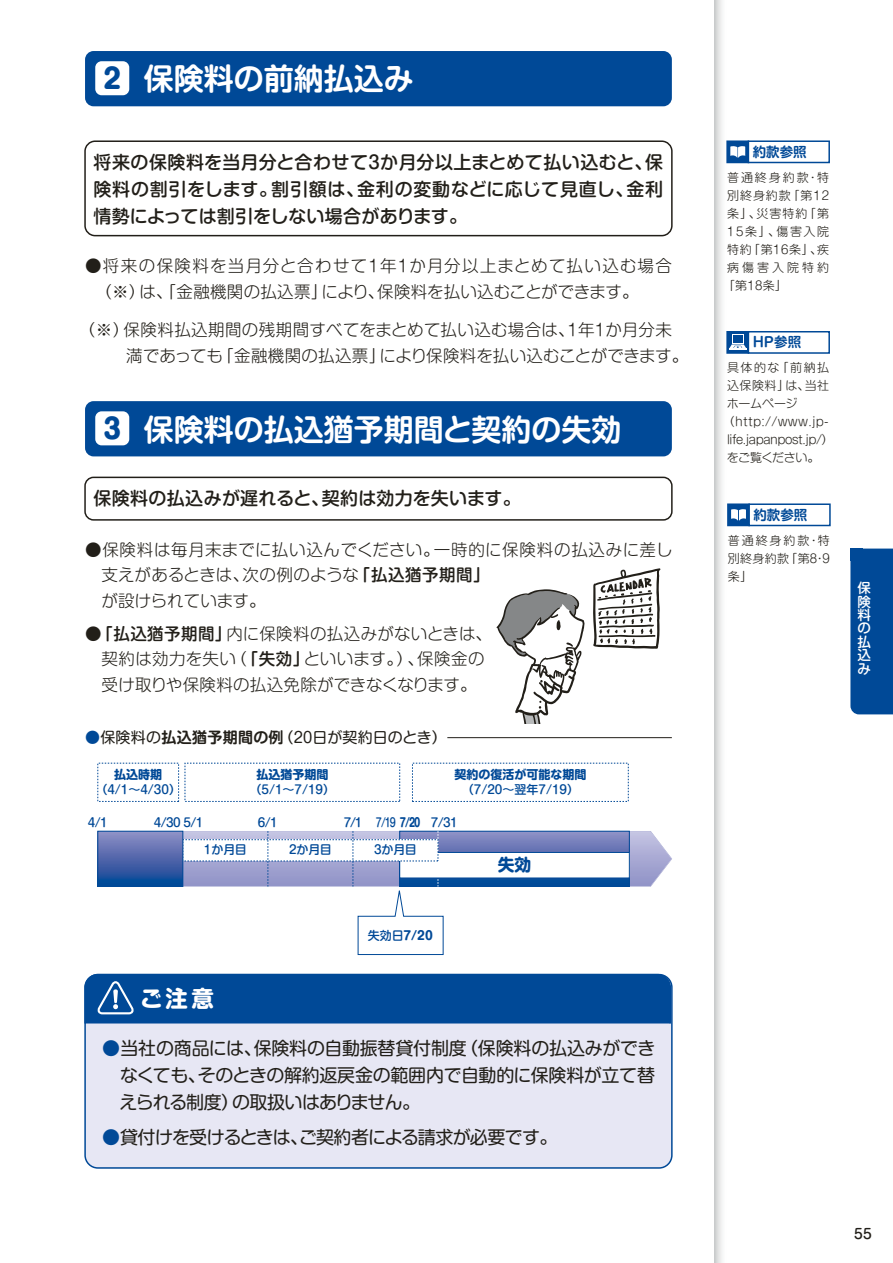
<style>
.page{position:relative;width:893px;height:1263px;background:#fff}
.page>*{position:absolute;margin:0;border:0;box-sizing:border-box;transform-origin:0 0}
.t1{font:30px "Shin M Go Pro De Bold 90 pv RKSJ H";color:#fff}
.t2{font:22.5px "Shin M Go Pro Bold 90 pv RKSJ H";color:#fff}
.t3{font:18px/27px "Shin M Go Pro Medium 90 pv RKSJ H";letter-spacing:.02em;color:#221f19;text-align:justify}
.t4{font:18px/27px "Shin M Go Pro Regular 90 pv RKSJ H";letter-spacing:-.03em;color:#221f19;text-align:justify}
.t5{font:16.8px "Shin M Go Pro Bold 90 pv RKSJ H";color:#004997}
.t6{font:16.5px/25.5px "Shin M Go Pro Light 90 pv RKSJ H";letter-spacing:.02em;color:#221f19}
.t7{font:16.5px "Shin M Go Pro Light 90 pv RKSJ H";letter-spacing:.07em;color:#221f19}
.t8{font:15px "Shin M Go Pro Regular 90 pv RKSJ H";letter-spacing:.005em;color:#221f19}
.t9{font:13.8px "Shin M Go Pro Medium 90 pv RKSJ H";color:#221f19}
.t10{font:13.5px "Shin M Go Pro De Bold 90 pv RKSJ H";color:#004997}
.t11{font:13.5px/13.5px "Shin M Go Pro Medium 90 pv RKSJ V";color:#fff;text-align:justify}
.t12{font:12px/18px "Shin M Go Pro Light 90 pv RKSJ H";letter-spacing:.04em;color:#221f19;text-align:justify}
.t13{font:12px "Shin M Go Pro Medium 90 pv RKSJ H";letter-spacing:-.005em;color:#004997}
.t14{font:12px "Shin M Go Pro Bold 90 pv RKSJ H";color:#004997}
.t15{font:12px "Shin M Go Pro Light 90 pv RKSJ H";letter-spacing:-.035em;color:#221f19}
.t16{font:12px "Shin M Go Pro Light 90 pv RKSJ H";letter-spacing:.08em;color:#221f19}
.t17{font:12px "Shin M Go Pro Light 90 pv RKSJ H";letter-spacing:-.04em;color:#221f19}
.t18{font:12px "Shin M Go Pro Light 90 pv RKSJ H";letter-spacing:.25em;color:#221f19}
.s1{font-family:"Shin M Go Pro Heavy 90 pv RKSJ H";font-size:27.15px;color:#004997}
.s2{font-family:"Shin M Go Pro Medium 90 pv RKSJ H"}
.s3{color:#004997}
.s4{font-family:"Shin M Go Pro De Bold 90 pv RKSJ H"}
.s5{font-family:"Shin M Go Pro Bold 90 pv RKSJ H"}
</style>
<div class="page">
<svg style="left:714px;top:0;width:13px;height:1263px"></svg>
<div style="left:727px;top:141px;width:21px;height:21px;background:#004997"></div>
<div style="left:726px;top:140px;width:23px;height:23px;border:2px solid #004997"></div>
<div style="left:748px;top:140px;width:82px;height:23px;border:2px solid #004997"></div>
<svg style="left:730px;top:146px;width:15px;height:12px"></svg>
<svg style="left:727px;top:332px;width:21px;height:21px"></svg>
<div style="left:726px;top:331px;width:23px;height:23px;border:2px solid #004997"></div>
<div style="left:748px;top:331px;width:82px;height:23px;border:2px solid #004997"></div>
<svg style="left:729px;top:344px;width:17px;height:6px"></svg>
<div style="left:728px;top:504px;width:21px;height:21px;background:#004997"></div>
<div style="left:727px;top:503px;width:23px;height:23px;border:2px solid #004997"></div>
<div style="left:748px;top:503px;width:83px;height:23px;border:2px solid #004997"></div>
<svg style="left:731px;top:509px;width:15px;height:12px"></svg>
<div style="left:85px;top:51px;width:587px;height:55px;background:#004997;border-radius:9px"></div>
<div style="left:95px;top:61px;width:34px;height:34px;background:#fff;border-radius:6px"></div>
<div style="left:85px;top:401px;width:587px;height:55px;background:#004997;border-radius:9px"></div>
<div style="left:95px;top:411px;width:34px;height:34px;background:#fff;border-radius:6px"></div>
<div style="left:84px;top:477px;width:589px;height:44px;border:2px solid #221f19;border-radius:9px"></div>
<hr style="left:447px;top:737px;width:225px;height:1px;background:#221f19">
<svg style="left:98px;top:831px;width:574px;height:124px"></svg>
<div style="left:85px;top:974px;width:587px;height:194px;background:#e7e7f4;border-radius:13px"></div>
<div style="left:84px;top:974px;width:589px;height:195px;border:2px solid #004997;border-radius:13px"></div>
<svg style="left:84px;top:973px;width:588px;height:52px"></svg>
<div style="left:84px;top:140px;width:589px;height:96px;border:2px solid #221f19;border-radius:10px"></div>
<svg style="left:593px;top:568px;width:68px;height:81px"></svg>
<svg style="left:496px;top:589px;width:89px;height:135px"></svg>
<div style="left:850px;top:549px;width:43px;height:165px;background:#004997"></div>
<div style="left:850px;top:549px;width:13px;height:12px;background:#004997"></div>
<h1 class="t1" style="left:103px;top:68px;width:312px"><span class="s1">2</span> 保険料の前納払込み</h1>
<p class="t3" style="left:94px;top:151px;width:571px">将来の保険料を当月分と合わせて３か月分以上まとめて払い込むと、保険料の割引をします。割引額は、金利の変動などに応じて見直し、金利情勢によっては割引をしない場合があります。</p>
<p class="t7" style="left:85px;top:260px;width:588px">●将来の保険料を当月分と合わせて１年１か月分以上まとめて払い込む場合</p>
<p class="t6" style="left:95px;top:281px;width:545px">（※）は、「金融機関の払込票」により、保険料を払い込むことができます。</p>
<p class="t6" style="left:85px;top:307px;width:35px">　　</p>
<p class="t6" style="left:126px;top:319px;width:564px;text-indent:-47px">（※）保険料払込期間の残期間すべてをまとめて払い込む場合は、１年１か月分未満であっても「金融機関の払込票」により保険料を払い込むことができます。</p>
<h1 class="t1" style="left:103px;top:418px;width:520px"><span class="s1">3</span> 保険料の払込猶予期間と契約の失効</h1>
<p class="t3" style="left:94px;top:487px;width:429px">保険料の払込みが遅れると、契約は効力を失います。</p>
<p class="t6" style="left:101px;top:539px;width:573px;text-indent:-16px">●保険料は毎月末までに払い込んでください。一時的に保険料の払込みに差し支えがあるときは、次の例のような<span class="s2">「払込猶予期間」<br></span>が設けられています。</p>
<p class="t6" style="left:85px;top:623px;width:409px;text-align:center">●<span class="s2">「払込猶予期間」</span>内に保険料の払込みがないときは、契約は効力を失い（<span class="s2">「失効」</span>といいます。）、保険金の<br>受け取りや保険料の払込免除ができなくなります。</p>
<p class="t8" style="left:85px;top:731px;width:363px"><span class="s3">●</span>保険料の<span class="s4">払込猶予期間の例</span>（20日が契約日のとき）</p>
<p class="t14" style="left:114px;top:770px;width:49px">払込時期</p>
<p class="t13" style="left:95px;top:785px;width:87px">（4/1～4/30）</p>
<p class="t14" style="left:256px;top:770px;width:73px">払込猶予期間</p>
<p class="t13" style="left:249px;top:785px;width:87px">（5/1～7/19）</p>
<p class="t14" style="left:455px;top:770px;width:133px">契約の復活が可能な期間</p>
<p class="t13" style="left:462px;top:785px;width:119px">（7/20～翌年7/19）</p>
<p class="t13" style="left:88px;top:818px;width:21px">4/1</p>
<p class="t13" style="left:154px;top:818px;width:51px">4/30 5/1</p>
<p class="t13" style="left:258px;top:818px;width:21px">6/1</p>
<p class="t13" style="left:344px;top:818px;width:116px">7/1 7/19 <span class="s5">7/20</span> 7/31</p>
<p class="t13" style="left:204px;top:845px;width:44px">1か月目</p>
<p class="t13" style="left:289px;top:845px;width:44px">2か月目</p>
<p class="t13" style="left:374px;top:845px;width:44px">3か月目</p>
<h2 class="t2" style="left:140px;top:990px;width:75px">ご注意</h2>
<p class="t14" style="left:368px;top:931px;width:66px"><span class="s2">失効日</span>7/20</p>
<p class="t5" style="left:498px;top:858px;width:35px">失効</p>
<p class="t4" style="left:120px;top:1037px;width:537px;text-indent:-17px"><span class="s3">●</span>当社の商品には、保険料の自動振替貸付制度（保険料の払込みができなくても、そのときの解約返戻金の範囲内で自動的に保険料が立て替えられる制度）の取扱いはありません。</p>
<p class="t4" style="left:102px;top:1126px;width:457px"><span class="s3">●</span>貸付けを受けるときは、ご契約者による請求が必要です。</p>
<p class="t10" style="left:753px;top:146px;width:56px">約款参照</p>
<p class="t12" style="left:727px;top:170px;width:104px">普通終身約款・特</p>
<p class="t16" style="left:727px;top:191px;width:104px">別終身約款「第12</p>
<p class="t12" style="left:727px;top:206px;width:104px">条」、災害特約「第</p>
<p class="t12" style="left:727px;top:224px;width:104px">15条」、傷害入院</p>
<p class="t12" style="left:727px;top:242px;width:104px">特約「第16条」、疾</p>
<p class="t18" style="left:727px;top:263px;width:104px">病傷害入院特約</p>
<p class="t12" style="left:723px;top:278px;width:65px">「第18条」</p>
<p class="t10" style="left:753px;top:337px;width:50px">HP参照</p>
<p class="t12" style="left:727px;top:360px;width:104px">具体的な「前納払</p>
<p class="t12" style="left:727px;top:378px;width:104px">込保険料」は、当社</p>
<p class="t12" style="left:727px;top:396px;width:72px">ホームページ</p>
<p class="t12" style="left:723px;top:414px;width:107px">（http://www.jp-</p>
<p class="t15" style="left:727px;top:435px;width:108px">life.japanpost.jp/）</p>
<p class="t17" style="left:727px;top:453px;width:94px">をご覧ください。</p>
<p class="t10" style="left:753px;top:509px;width:55px">約款参照</p>
<p class="t12" style="left:728px;top:533px;width:104px">普通終身約款・特別終身約款「第8・9条」</p>
<p class="t11" style="left:858px;top:583px;width:15px">保険料の払込み</p>
<p class="t9" style="left:854px;top:1228px;width:19px">55</p>
</div>
